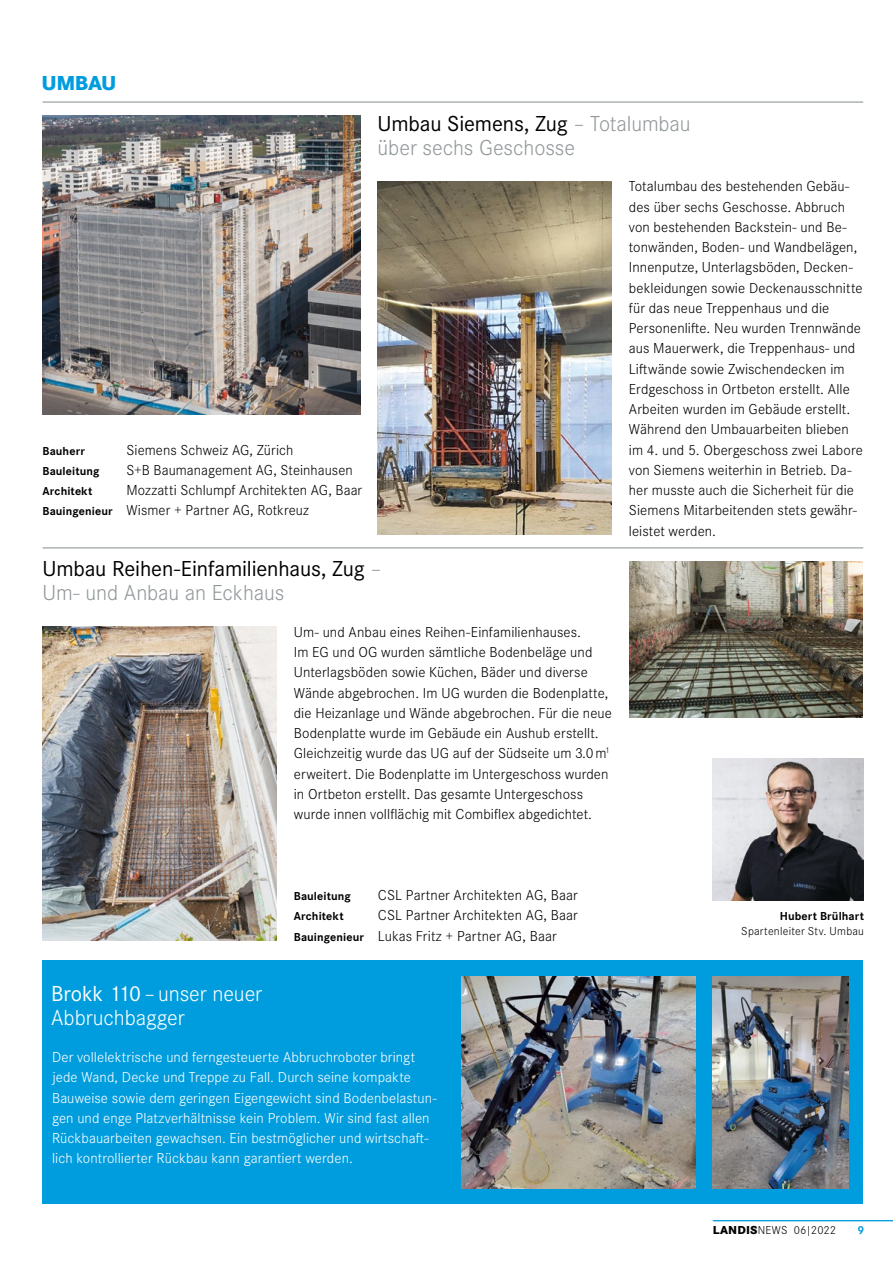
<style>
.page{position:relative;width:893px;height:1263px;background:#fff}
.page>*{position:absolute;margin:0;border:0;box-sizing:border-box;transform-origin:0 0}
.t1{font:22.5px/24px "Corporate S Pro";letter-spacing:-.005em;color:#000}
.t2{font:300 22.5px/24px "Corporate S Pro";letter-spacing:-.005em;color:#92989a}
.t3{font:300 22.5px/24px "Corporate S Pro";letter-spacing:-.005em;color:#fff}
.t4{font:800 21px "Corporate S Pro";letter-spacing:-.02em;color:#009dde}
.t5{font:300 15px/20.2px "Corporate S Pro";letter-spacing:.005em;color:#000}
.t6{font:300 15px/20.2px "Corporate S Pro";letter-spacing:.005em;color:#fff}
.t7{font:700 12px "Corporate S Pro";letter-spacing:.01em;color:#000}
.t8{font:300 12px "Corporate S Pro";letter-spacing:.02em;color:#000}
.t9{font:700 12px "Corporate S Pro";color:#009dde}
.s1{font-weight:700;font-size:12px}
.s2{font-weight:400;color:#000}
.s3{font-weight:300;color:#92989a}
.s4{font-weight:400}
.s5{font-weight:800}
</style>
<div class="page">
<hr style="left:713px;top:1220px;width:180px;height:1px;background:#009dde">
<hr style="left:43px;top:547px;width:820px;height:1px;background:#92989a">
<img style="left:43px;top:116px;width:318px;height:298px">
<img style="left:713px;top:758px;width:150px;height:142px">
<img style="left:378px;top:181px;width:234px;height:353px">
<hr style="left:43px;top:101px;width:820px;height:2px;background:#92989a">
<img style="left:43px;top:627px;width:234px;height:313px">
<img style="left:630px;top:561px;width:233px;height:157px">
<div style="left:43px;top:961px;width:820px;height:243px;background:#009dde"></div>
<img style="left:713px;top:976px;width:136px;height:213px">
<img style="left:461px;top:976px;width:235px;height:213px">
<h2 class="t4" style="left:41px;top:66px;width:77px">UMBAU</h2>
<p class="t7" style="left:43px;top:441px;width:44px">Bauherr</p>
<p class="t5" style="left:127px;top:439px;width:168px">Siemens Schweiz AG, Zürich</p>
<p class="t7" style="left:43px;top:461px;width:58px">Bauleitung</p>
<p class="t5" style="left:127px;top:459px;width:228px">S+B Baumanagement AG, Steinhausen</p>
<p class="t7" style="left:43px;top:482px;width:51px">Architekt</p>
<p class="t5" style="left:43px;top:479px;width:321px;text-indent:84px">Mozzatti Schlumpf Architekten AG, Baar<br><span class="s1">Bauingenieur</span> Wismer + Partner AG, Rotkreuz</p>
<h1 class="t2" style="left:378px;top:110px;width:314px"><span class="s2">Umbau Siemens, Zug</span> – Totalumbau über sechs Geschosse</h1>
<p class="t5" style="left:629px;top:175px;width:235px">Totalumbau des bestehenden Gebäu&shy;des über sechs Geschosse. Abbruch von bestehenden Backstein- und Be&shy;tonwänden, Boden- und Wandbelägen, Innenputze, Unterlagsböden, Decken&shy;bekleidungen sowie Deckenausschnitte für das neue Treppenhaus und die Personenlifte. Neu wurden Trennwände aus Mauerwerk, die Treppenhaus- und Liftwände sowie Zwischendecken im Erdgeschoss in Ortbeton erstellt. Alle Arbeiten wurden im Gebäude erstellt.<br>Während den Umbauarbeiten blieben im 4. und 5. Obergeschoss zwei Labore von Siemens weiterhin in Betrieb. Da&shy;her musste auch die Sicherheit für die Siemens Mitarbeitenden stets gewähr&shy;leistet werden.</p>
<h1 class="t1" style="left:43px;top:555px;width:341px">Umbau Reihen-Einfamilienhaus, Zug <span class="s3">–<br>Um- und Anbau an Eckhaus</span></h1>
<p class="t5" style="left:294px;top:621px;width:320px">Um- und Anbau eines Reihen-Einfamilienhauses.<br>Im EG und OG wurden sämtliche Bodenbeläge und Unterlagsböden sowie Küchen, Bäder und diverse Wände abgebrochen. Im UG wurden die Bodenplatte, die Heizanlage und Wände abgebrochen. Für die neue Bodenplatte wurde im Gebäude ein Aushub erstellt.<br>Gleichzeitig wurde das UG auf der Südseite um 3.0 m<sup>1 </sup>erweitert. Die Bodenplatte im Untergeschoss wurden in Ortbeton erstellt. Das gesamte Untergeschoss wurde innen vollflächig mit Combiflex abgedichtet.</p>
<p class="t7" style="left:294px;top:887px;width:58px">Bauleitung</p>
<p class="t5" style="left:378px;top:884px;width:201px">CSL Partner Architekten AG, Baar</p>
<p class="t7" style="left:294px;top:907px;width:51px">Architekt</p>
<p class="t5" style="left:294px;top:904px;width:285px;text-indent:84px">CSL Partner Architekten AG, Baar<br><span class="s1">Bauingenieur</span> Lukas Fritz + Partner AG, Baar</p>
<h1 class="t3" style="left:51px;top:980px;width:213px"><span class="s4">Brokk 110</span> – unser neuer<br>Abbruchbagger</h1>
<p class="t6" style="left:52px;top:1046px;width:386px">Der vollelektrische und ferngesteuerte Abbruchroboter bringt jede Wand, Decke und Treppe zu Fall. Durch seine kompakte Bauweise sowie dem geringen Eigengewicht sind Bodenbelastun&shy;gen und enge Platzverhältnisse kein Problem. Wir sind fast allen Rückbauarbeiten gewachsen. Ein bestmöglicher und wirtschaft&shy;lich kontrollierter Rückbau kann garantiert werden.</p>
<p class="t7" style="left:780px;top:907px;width:86px">Hubert Brülhart</p>
<p class="t8" style="left:741px;top:923px;width:124px">Spartenleiter Stv. Umbau</p>
<p class="t8" style="left:713px;top:1221px;width:125px"><span class="s5">LANDIS</span>NEWS 06|2022</p>
<p class="t9" style="left:858px;top:1220px;width:8px">9</p>
</div>
